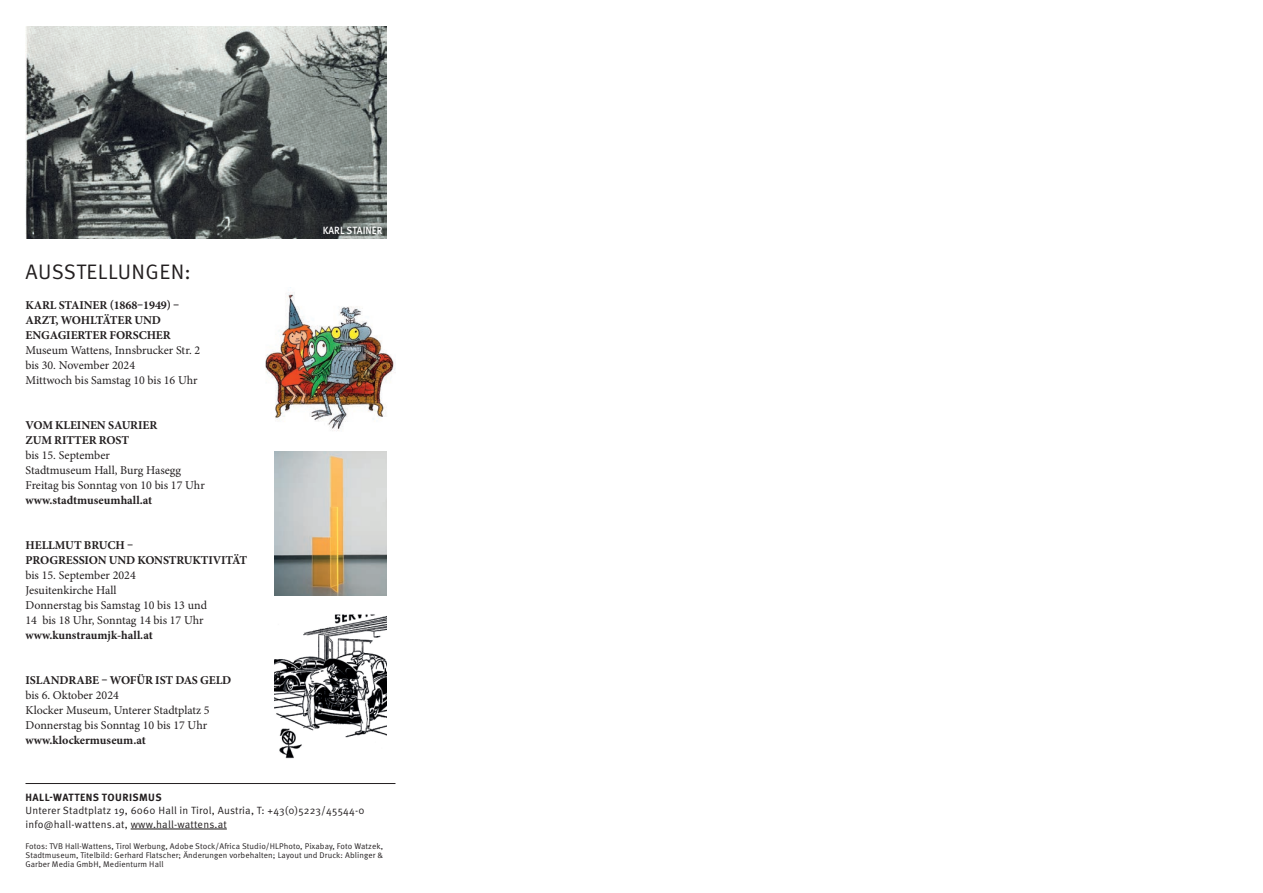
<style>
.page{position:relative;width:1263px;height:893px;background:#fff}
.page>*{position:absolute;margin:0;border:0;box-sizing:border-box;transform-origin:0 0}
.t1{font:21px "Meta Pro Norm";letter-spacing:.02em;color:#231f20}
.t2{font:12px/15px "Minion Pro";letter-spacing:-.005em;color:#231f20}
.t3{font:700 12px/15px "Minion Pro";letter-spacing:-.01em;color:#231f20}
.t4{font:10.5px/13.5px "Meta Pro Norm";letter-spacing:.02em;color:#231f20}
.t5{font:700 10.5px "Meta Pro";letter-spacing:.04em;color:#231f20}
.t6{font:500 10.5px "Meta Pro";letter-spacing:.01em;color:#fff;scale:.93 1}
.t7{font:8.25px/9px "Meta Pro Norm";letter-spacing:.01em;color:#231f20;text-align:justify}
</style>
<div class="page">
<hr style="left:26px;top:783px;width:369px;height:1px;background:#231f20">
<hr style="left:131px;top:828px;width:96px;height:1px;background:#231f20">
<img style="left:26px;top:27px;width:361px;height:212px">
<img style="left:265px;top:287px;width:130px;height:144px">
<img style="left:275px;top:451px;width:112px;height:145px">
<img style="left:275px;top:614px;width:112px;height:144px">
<h1 class="t1" style="left:26px;top:256px;width:167px">AUSSTELLUNGEN:</h1>
<p class="t3" style="left:26px;top:297px;width:155px">KARL STAINER (1868–1949) –<br>ARZT, WOHLTÄTER UND<br>ENGAGIERTER FORSCHER</p>
<p class="t2" style="left:26px;top:342px;width:176px">Museum Wattens, Innsbrucker Str. 2 bis 30. November 2024<br>Mittwoch bis Samstag 10 bis 16 Uhr</p>
<p class="t3" style="left:26px;top:417px;width:133px">VOM KLEINEN SAURIER<br>ZUM RITTER ROST</p>
<p class="t2" style="left:26px;top:447px;width:181px">bis 15. September<br>Stadtmuseum Hall, Burg Hasegg<br>Freitag bis Sonntag von 10 bis 17 Uhr</p>
<p class="t3" style="left:26px;top:492px;width:128px">www.stadtmuseumhall.at</p>
<p class="t3" style="left:26px;top:537px;width:223px">HELLMUT BRUCH –<br>PROGRESSION UND KONSTRUKTIVITÄT</p>
<p class="t2" style="left:26px;top:567px;width:183px">bis 15. September 2024<br>Jesuitenkirche Hall<br>Donnerstag bis Samstag 10 bis 13 und<br>14 bis 18 Uhr, Sonntag 14 bis 17 Uhr</p>
<p class="t3" style="left:26px;top:627px;width:129px">www.kunstraumjk-hall.at</p>
<p class="t3" style="left:26px;top:672px;width:207px">ISLANDRABE – WOFÜR IST DAS GELD</p>
<p class="t2" style="left:26px;top:687px;width:186px">bis 6. Oktober 2024<br>Klocker Museum, Unterer Stadtplatz 5<br>Donnerstag bis Sonntag 10 bis 17 Uhr</p>
<p class="t3" style="left:26px;top:732px;width:122px">www.klockermuseum.at</p>
<p class="t6" style="left:323px;top:222px;width:66px">KARL STAINER</p>
<p class="t5" style="left:26px;top:789px;width:138px">HALL-WATTENS TOURISMUS</p>
<p class="t4" style="left:26px;top:803px;width:340px">Unterer Stadtplatz 19, 6060 Hall in Tirol, Austria, T: +43(0)5223/45544-0 info@hall-wattens.at, www.hall-wattens.at</p>
<p class="t7" style="left:26px;top:842px;width:359px">Fotos: TVB Hall-Wattens, Tirol Werbung, Adobe Stock/Africa Studio/HLPhoto, Pixabay, Foto Watzek, Stadtmuseum, Titelbild: Gerhard Flatscher; Änderungen vorbehalten; Layout und Druck: Ablinger &amp; Garber Media GmbH, Medienturm Hall</p>
</div>
